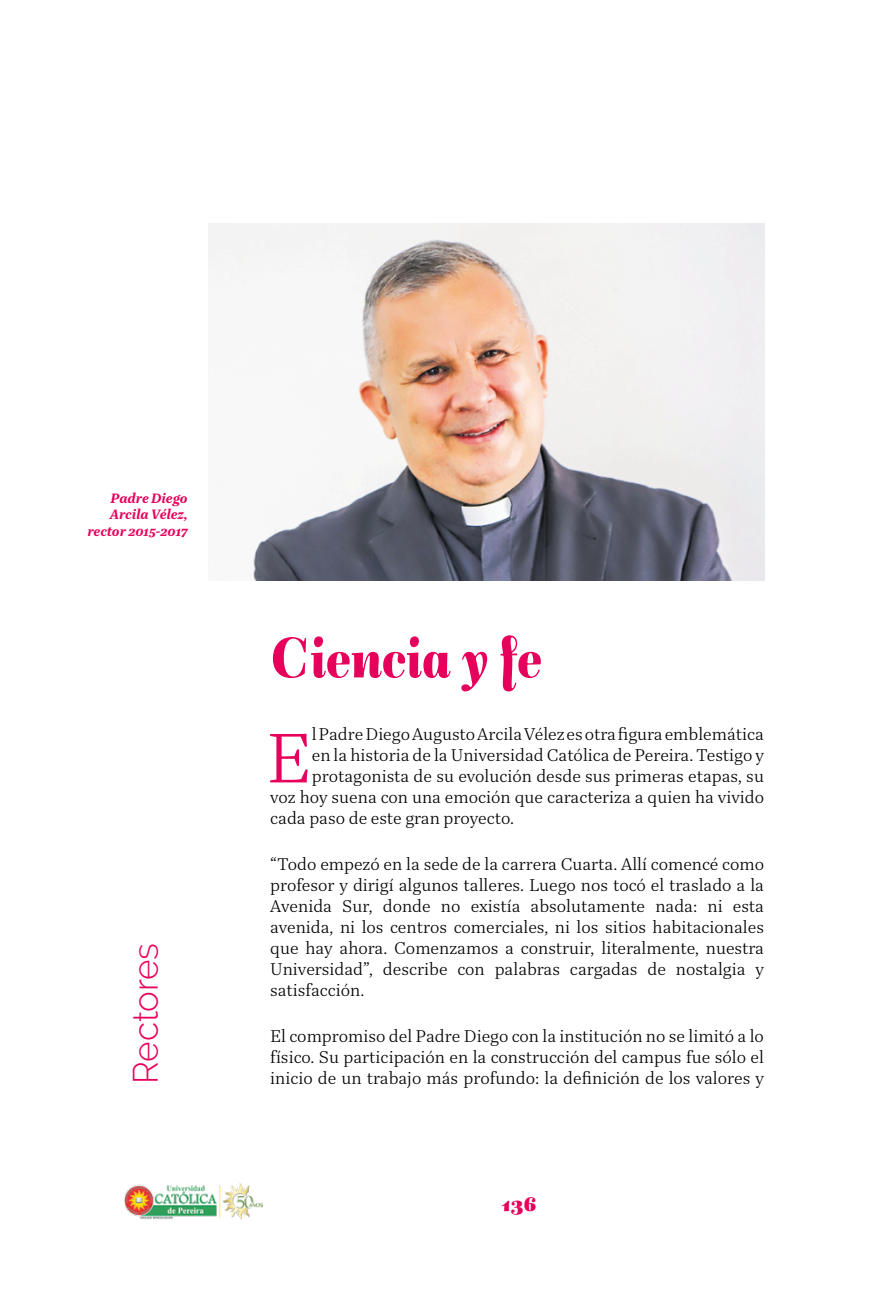
<style>
.page{position:relative;width:893px;height:1290px;background:#fff}
.page>*{position:absolute;margin:0;border:0;box-sizing:border-box;transform-origin:0 0}
.t1{font:300 71.92px "Quinn Text";color:#e6005b}
.t2{font:63px "Mon Nicolette Variable Petite";letter-spacing:-.005em;color:#e6005b}
.t3{font:300 35px "Raleway";color:#e6005b}
.t4{font:24.5px "Mon Nicolette Variable Petite";color:#e6005b}
.t5{font:300 17.5px/21px "Quinn Text";color:#000;text-align:justify}
.t6{font:italic 700 14px/16.8px "Quinn Text";color:#e6005b;text-align:right}
</style>
<div class="page">
<img style="left:124px;top:1183px;width:138px;height:36px">
<img style="left:209px;top:223px;width:555px;height:357px">
<p class="t6" style="left:87px;top:489px;width:102px">Padre Diego<br>Arcila Vélez, rector 2015-2017</p>
<h3 class="t3" style="left:125px;top:1084px;width:143px;rotate:-90deg">Rectores</h3>
<h2 class="t2" style="left:270px;top:615px;width:273px">Ciencia y fe</h2>
<h1 class="t1" style="left:266px;top:712px;width:47px">E</h1>
<p class="t5" style="left:312px;top:723px;width:454px">l Padre Diego Augusto Arcila Vélez es otra figura emblemática</p>
<p class="t5" style="left:312px;top:744px;width:454px">en la historia de la Universidad Católica de Pereira. Testigo y</p>
<p class="t5" style="left:312px;top:765px;width:454px">protagonista de su evolución desde sus primeras etapas, su</p>
<p class="t5" style="left:270px;top:786px;width:495px">voz hoy suena con una emoción que caracteriza a quien ha vivido</p>
<p class="t5" style="left:270px;top:807px;width:245px">cada paso de este gran proyecto.</p>
<p class="t5" style="left:270px;top:853px;width:495px">“Todo empezó en la sede de la carrera Cuarta. Allí comencé como profesor y dirigí algunos talleres. Luego nos tocó el traslado a la Avenida Sur, donde no existía absolutamente nada: ni esta avenida, ni los centros comerciales, ni los sitios habitacionales que hay ahora. Comenzamos a construir, literalmente, nuestra Universidad”, describe con palabras cargadas de nostalgia y satisfacción.</p>
<p class="t5" style="left:270px;top:1025px;width:495px">El compromiso del Padre Diego con la institución no se limitó a lo físico. Su participación en la construcción del campus fue sólo el inicio de un trabajo más profundo: la definición de los valores y</p>
<h3 class="t4" style="left:501px;top:1186px;width:37px">136</h3>
</div>
